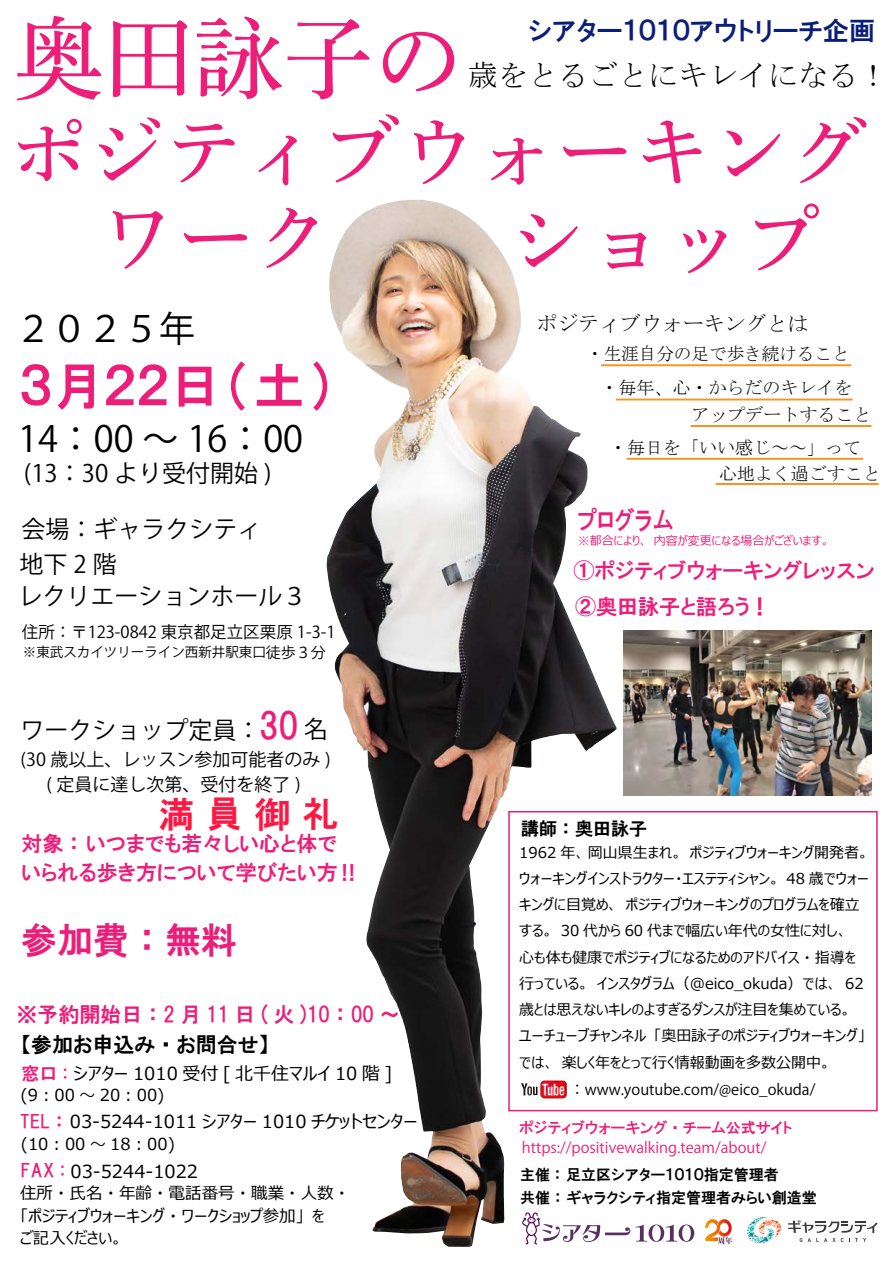
<style>
.page{position:relative;width:893px;height:1263px;background:#fff}
.page>*{position:absolute;margin:0;border:0;box-sizing:border-box;transform-origin:0 0}
.t1{font:90px "DNP Shuei Min Pr 6 N M";color:#ed1e79}
.t2{font:78px/88.7px "DNP Shuei Min Pr 6 N M";color:#ed1e79}
.t3{font:51px "HGP Gothic E";color:#ed1e79}
.t4{font:36px "Koz Go Pr 6 N";color:#000}
.t5{font:36px "HGP Gothic E";color:#ed1e79}
.t6{font:36px "HGP Gothic E";color:#ff1744}
.t7{font:30px "MS Mincho";color:#000}
.t8{font:26.25px "HGP Gothic E";color:#091e79}
.t9{font:24.9px "HGP Gothic E";color:#ed1e79;scale:.86 1}
.t10{font:24px/34.7px "Koz Go Pr 6 N";color:#000}
.t11{font:21px/36px "HGP Gothic E";color:#ed1e79}
.t12{font:21px "HGP Gothic E";color:#000}
.t13{font:21px "MS Mincho";color:#000}
.t14{font:18px "Meiryo UI";color:#000}
.t15{font:18px "MS Mincho";color:#000}
.t16{font:18px "Koz Go Pr 6 N";color:#000}
.t17{font:18px "HGP Gothic E";color:#000}
.t18{font:16.5px/22.4px "Meiryo UI";color:#000}
.t19{font:16.5px "Koz Go Pr 6 N";color:#000}
.t20{font:15px/26.2px "Meiryo UI";color:#000}
.t21{font:15px "HGP Gothic E";color:#000}
.t22{font:15px "Koz Go Pr 6 N";color:#ed1e79}
.t23{font:15px "Koz Go Pr 6 N";color:#000}
.t24{font:15px "HGP Gothic E";color:#ed1e79}
.t25{font:13.5px "Koz Go Pr 6 N";color:#000}
.t26{font:12px "Meiryo UI";color:#ed1e79}
.s1{font-size:15px}
.s2{font-family:"HGP Gothic E";font-size:36px;color:#ed1e79}
.s3{font-family:"HGP Gothic E";color:#ed1e79}
</style>
<div class="page">
<svg style="left:747px;top:1217px;width:34px;height:26px"></svg>
<svg style="left:788px;top:1220px;width:90px;height:22px"></svg>
<svg style="left:705px;top:1219px;width:27px;height:25px"></svg>
<svg style="left:617px;top:1224px;width:77px;height:18px"></svg>
<img style="left:326px;top:200px;width:291px;height:1047px">
<div style="left:601px;top:364px;width:250px;height:2px;background:#f7931e;border:1px solid #f7931e"></div>
<hr style="left:616px;top:399px;width:237px;height:1px;background:#f7931e">
<hr style="left:691px;top:425px;width:180px;height:2px;background:#f7931e">
<div style="left:627px;top:458px;width:236px;height:2px;background:#f7931e;border:1px solid #f7931e"></div>
<hr style="left:716px;top:483px;width:163px;height:2px;background:#f7931e">
<div style="left:508px;top:811px;width:370px;height:300px;border:2px solid #ed1e79"></div>
<img style="left:521px;top:1079px;width:50px;height:20px">
<img style="left:624px;top:631px;width:247px;height:164px">
<h1 class="t1" style="left:13px;top:-25px;width:452px">奥田詠子の</h1>
<h3 class="t8" style="left:528px;top:17px;width:349px">シアター１０１０アウトリーチ企画</h3>
<h3 class="t7" style="left:468px;top:61px;width:421px">歳をとるごとにキレイになる！</h3>
<h2 class="t2" style="left:509px;top:96px;width:360px;text-indent:-499px">ポジティブウォーキングショップ</h2>
<h2 class="t2" style="left:99px;top:183px;width:235px">ワーク</h2>
<h3 class="t4" style="left:15px;top:309px;width:181px">２０２５年</h3>
<h3 class="t3" style="left:20px;top:360px;width:312px">３月２２日(土)</h3>
<h3 class="t4" style="left:18px;top:418px;width:286px">14：00 ～ 16：00</h3>
<h3 class="t10" style="left:24px;top:456px;width:249px">(13：30 より受付開始 )</h3>
<h3 class="t10" style="left:20px;top:512px;width:243px">会場：ギャラクシティ地下2階</h3>
<h3 class="t10" style="left:19px;top:579px;width:289px">レクリエーションホール３</h3>
<p class="t19" style="left:22px;top:623px;width:315px">住所： 〒123-0842 東京都足立区栗原 1-3-1</p>
<p class="t25" style="left:23px;top:644px;width:304px">※東武スカイツリーライン西新井駅東口<span class="s1">徒歩３分</span></p>
<h3 class="t10" style="left:20px;top:713px;width:309px">ワークショップ定員：<span class="s2">30</span> 名</h3>
<p class="t16" style="left:46px;top:774px;width:256px">( 定員に達し次第、受付を終了 )</p>
<p class="t16" style="left:21px;top:749px;width:311px">(30 歳以上、レッスン参加可能者のみ )</p>
<h3 class="t6" style="left:159px;top:796px;width:181px">満 員 御 礼</h3>
<h3 class="t11" style="left:21px;top:829px;width:339px;line-height:29px">対象： いつまでも若々しい心と体でいられる歩き方について学びたい方‼</h3>
<h3 class="t5" style="left:21px;top:922px;width:218px">参加費：無料</h3>
<h3 class="t11" style="left:17px;top:996px;width:385px">※予約開始日：2月11日(火)10：00～</h3>
<h3 class="t12" style="left:21px;top:1034px;width:264px">【参加お申込み・お問合せ】　</h3>
<p class="t14" style="left:22px;top:1061px;width:372px"><span class="s3">窓口 :</span> シアター 1010 受付 [ 北千住マルイ 10 階 ]</p>
<p class="t18" style="left:21px;top:1085px;width:145px">(9︓00 ～ 20︓00)</p>
<p class="t14" style="left:20px;top:1109px;width:399px"><span class="s3">TEL ：</span> 03-5244-1011 シアター 1010 チケットセンター</p>
<p class="t18" style="left:21px;top:1133px;width:156px">(10︓00 ～ 18︓00)</p>
<p class="t14" style="left:21px;top:1158px;width:179px"><span class="s3">FAX :</span> 03-5244-1022</p>
<p class="t18" style="left:20px;top:1183px;width:327px">住所・氏名・年齢・電話番号・職業・人数・「ポジティブウォーキング・ワークショップ参加」を</p>
<p class="t18" style="left:20px;top:1227px;width:104px">ご記入ください。</p>
<h3 class="t13" style="left:537px;top:313px;width:273px">ポジティブウォーキングとは</h3>
<p class="t15" style="left:586px;top:345px;width:265px">・生涯自分の足で歩き続けること</p>
<p class="t15" style="left:600px;top:378px;width:253px">・毎年、心・からだのキレイを</p>
<p class="t15" style="left:691px;top:405px;width:181px">アップデートすること</p>
<p class="t15" style="left:609px;top:438px;width:253px">・毎日を「いい感じ～～」って</p>
<p class="t15" style="left:719px;top:464px;width:164px">心地よく過ごすこと</p>
<h3 class="t9" style="left:577px;top:507px;width:113px">プログラム</h3>
<p class="t26" style="left:578px;top:533px;width:253px">※都合により、内容が変更になる場合がございます。</p>
<h3 class="t11" style="left:574px;top:552px;width:303px">①ポジティブウォーキングレッスン<br>②奥田詠子と語ろう！</h3>
<p class="t17" style="left:521px;top:819px;width:127px">講師：奥田詠子</p>
<p class="t20" style="left:519px;top:840px;width:351px">1962 年、岡山県生まれ。ポジティブウォーキング開発者。ウォーキングインストラクター・エステティシャン。 48 歳でウォーキングに目覚め、ポジティブウォーキングのプログラムを確立する。 30 代から 60 代まで幅広い年代の女性に対し、<br>心も体も健康でポジティブになるためのアドバイス・指導を行っている。インスタグラム（@eico_okuda）では、 62歳とは思えないキレのよすぎるダンスが注目を集めている。<br>ユーチューブチャンネル「奥田詠子のポジティブウォーキング」では、楽しく年をとって行く情報動画を多数公開中。</p>
<p class="t23" style="left:570px;top:1081px;width:247px">：www.youtube.com/@eico_okuda/</p>
<p class="t24" style="left:519px;top:1120px;width:275px">ポジティブウォーキング・チーム公式サイト</p>
<p class="t22" style="left:522px;top:1139px;width:246px">https://positivewalking.team/about/</p>
<p class="t21" style="left:520px;top:1167px;width:260px">主催： 足立区シアター１０１０指定管理者</p>
<p class="t21" style="left:520px;top:1190px;width:298px">共催： ギャラクシティ指定管理者みらい創造堂</p>
</div>
